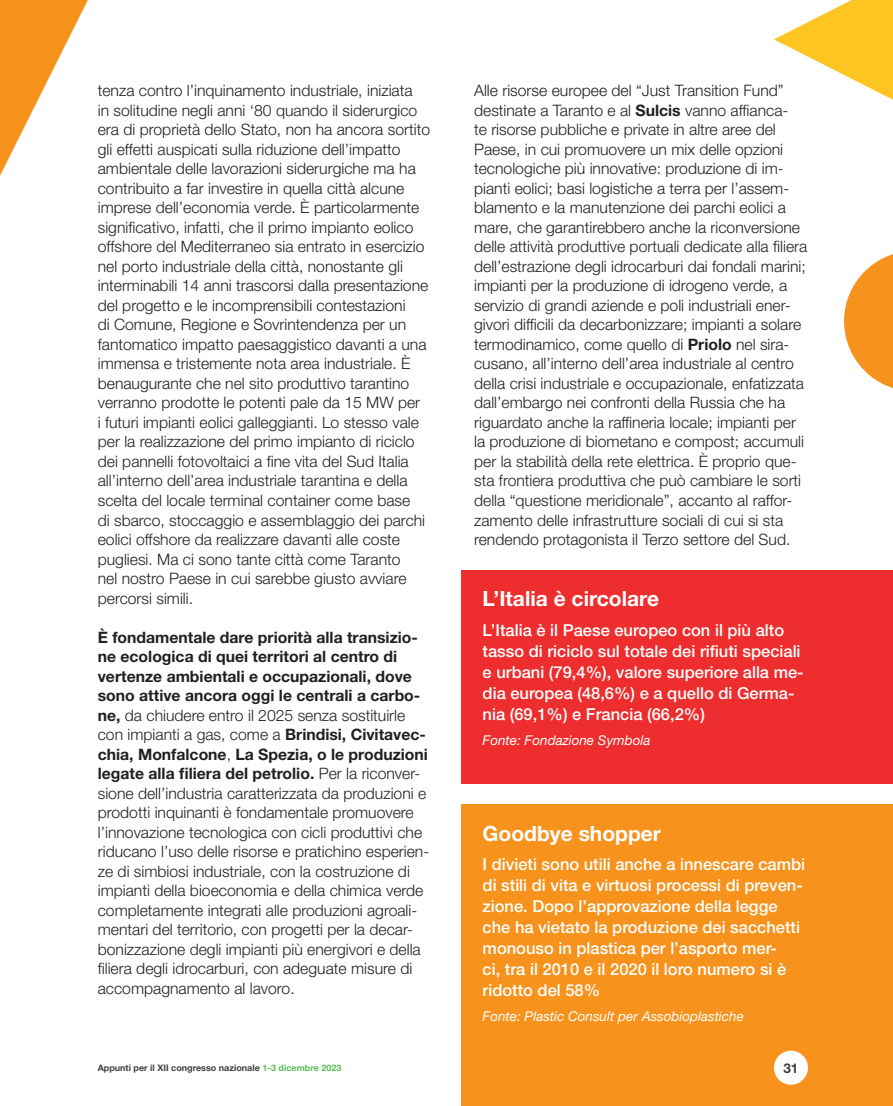
<style>
.page{position:relative;width:893px;height:1106px;background:#fff}
.page>*{position:absolute;margin:0;border:0;box-sizing:border-box;transform-origin:0 0}
.titolo_box{font:700 21px "Helvetica Neue LT Std";color:#fff}
.testo_box{font:500 16.5px/21px "Helvetica Neue LT Std";color:#fff}
.testo{font:300 15.75px/19.5px "Helvetica Neue LT Std";color:#231f20}
.testo-2{font:italic 13.5px "Helvetica Neue LT Std";color:#fff}
.t1{font:700 13.5px "Helvetica Neue LT Std";color:#3e3e3f}
.t2{font:700 9px "Helvetica Neue LT Std";color:#3e3e3f}
.s1{font-weight:700}
.s2{color:#5ebc55}
</style>
<div class="page">
<div style="left:461px;top:570px;width:432px;height:213px;background:#ee2d2e"></div>
<div style="left:461px;top:804px;width:432px;height:302px;background:#f7931d"></div>
<svg style="left:0;top:0;width:88px;height:176px"></svg>
<svg style="left:844px;top:254px;width:49px;height:134px"></svg>
<svg style="left:774px;top:0;width:119px;height:100px"></svg>
<div style="left:774px;top:1050px;width:34px;height:34px;background:#fff;border-radius:50%"></div>
<p class="testo" style="left:98px;top:81px;width:334px">tenza contro l’inquinamento industriale, iniziata<br>in solitudine negli anni ‘80 quando il siderurgico era di proprietà dello Stato, non ha ancora sortito gli effetti auspicati sulla riduzione dell’impatto ambientale delle lavorazioni siderurgiche ma ha contribuito a far investire in quella città alcune imprese dell’economia verde. È particolarmente significativo, infatti, che il primo impianto eolico offshore del Mediterraneo sia entrato in esercizio nel porto industriale della città, nonostante gli interminabili 14 anni trascorsi dalla presentazione del progetto e le incomprensibili contestazioni<br>di Comune, Regione e Sovrintendenza per un fantomatico impatto paesaggistico davanti a una immensa e tristemente nota area industriale. È benaugurante che nel sito produttivo tarantino verranno prodotte le potenti pale da 15 MW per<br>i futuri impianti eolici galleggianti. Lo stesso vale per la realizzazione del primo impianto di riciclo dei pannelli fotovoltaici a fine vita del Sud Italia all’interno dell’area industriale tarantina e della scelta del locale terminal container come base<br>di sbarco, stoccaggio e assemblaggio dei parchi eolici offshore da realizzare davanti alle coste pugliesi. Ma ci sono tante città come Taranto<br>nel nostro Paese in cui sarebbe giusto avviare percorsi simili.</p>
<p class="testo" style="left:98px;top:627px;width:333px"><span class="s1">È fondamentale dare priorità alla transizio&shy;ne ecologica di quei territori al centro di vertenze ambientali e occupazionali, dove sono attive ancora oggi le centrali a carbo&shy;ne,</span> da chiudere entro il 2025 senza sostituirle con impianti a gas, come a <span class="s1">Brindisi, Civitavec&shy;chia, Monfalcone</span>, <span class="s1">La Spezia, o le produzioni legate alla filiera del petrolio.</span> Per la riconver&shy;sione dell’industria caratterizzata da produzioni e prodotti inquinanti è fondamentale promuovere l’innovazione tecnologica con cicli produttivi che riducano l’uso delle risorse e pratichino esperien&shy;ze di simbiosi industriale, con la costruzione di impianti della bioeconomia e della chimica verde completamente integrati alle produzioni agroali&shy;mentari del territorio, con progetti per la decar&shy;bonizzazione degli impianti più energivori e della filiera degli idrocarburi, con adeguate misure di accompagnamento al lavoro.</p>
<p class="testo" style="left:474px;top:81px;width:335px">Alle risorse europee del “Just Transition Fund” destinate a Taranto e al <span class="s1">Sulcis</span> vanno affianca-<br>te risorse pubbliche e private in altre aree del Paese, in cui promuovere un mix delle opzioni tecnologiche più innovative: produzione di im&shy;pianti eolici; basi logistiche a terra per l’assem&shy;blamento e la manutenzione dei parchi eolici a mare, che garantirebbero anche la riconversione delle attività produttive portuali dedicate alla filiera dell’estrazione degli idrocarburi dai fondali marini; impianti per la produzione di idrogeno verde, a servizio di grandi aziende e poli industriali ener&shy;givori difficili da decarbonizzare; impianti a solare termodinamico, come quello di <span class="s1">Priolo</span> nel sira&shy;cusano, all’interno dell’area industriale al centro della crisi industriale e occupazionale, enfatizzata dall’embargo nei confronti della Russia che ha riguardato anche la raffineria locale; impianti per la produzione di biometano e compost; accumuli per la stabilità della rete elettrica. È proprio que&shy;sta frontiera produttiva che può cambiare le sorti della “questione meridionale”, accanto al raffor&shy;zamento delle infrastrutture sociali di cui si sta rendendo protagonista il Terzo settore del Sud.</p>
<p class="titolo_box" style="left:483px;top:586px;width:178px">L’Italia è circolare</p>
<p class="testo_box" style="left:483px;top:619px;width:323px">L’Italia è il Paese europeo con il più alto tasso di riciclo sul totale dei rifiuti speciali e urbani (79,4%), valore superiore alla me&shy;dia europea (48,6%) e a quello di Germa&shy;nia (69,1%) e Francia (66,2%)</p>
<p class="testo-2" style="left:483px;top:731px;width:169px">Fonte: Fondazione Symbola</p>
<p class="titolo_box" style="left:483px;top:820px;width:180px">Goodbye shopper</p>
<p class="testo_box" style="left:483px;top:853px;width:324px">I divieti sono utili anche a innescare cambi di stili di vita e virtuosi processi di preven&shy;zione. Dopo l’approvazione della legge che ha vietato la produzione dei sacchetti monouso in plastica per l’asporto mer-<br>ci, tra il 2010 e il 2020 il loro numero si è ridotto del 58%</p>
<p class="testo-2" style="left:483px;top:1008px;width:263px">Fonte: Plastic Consult per Assobioplastiche</p>
<p class="t2" style="left:98px;top:1062px;width:245px">Appunti per il XII congresso nazionale <span class="s2">1-3 dicembre 2023</span></p>
<p class="t1" style="left:783px;top:1059px;width:17px">31</p>
</div>
